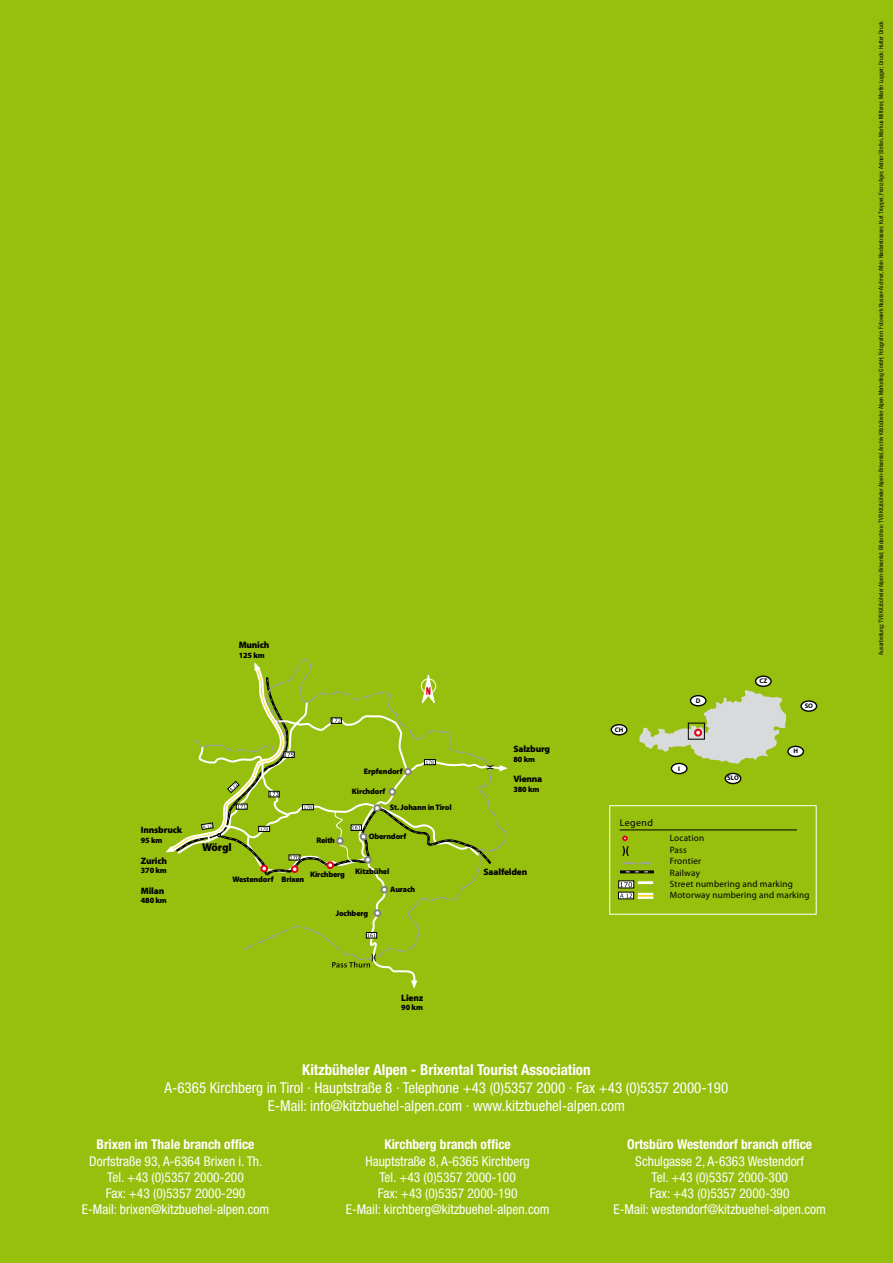
<style>
.page{position:relative;width:893px;height:1263px;background:#97bf0d}
.page>*{position:absolute;margin:0;border:0;box-sizing:border-box;transform-origin:0 0}
.t1{font:condensed 15px/18px "Helvetica Neue LT";color:#fff;text-align:center}
.t2{font:700 condensed 15px "Helvetica Neue LT";color:#fff}
.t3{font:condensed 13.5px/16.2px "Helvetica Neue LT";color:#fff;text-align:center}
.t4{font:700 condensed 13.5px "Helvetica Neue LT";color:#fff}
.t5{font:900 11.1px "Myriad Pro";letter-spacing:-.025em;color:#000}
.t6{font:9.9px "Myriad Pro";letter-spacing:.04em;color:#000}
.t7{font:900 9.3px "Myriad Pro";letter-spacing:-.02em;color:#000}
.t8{font:9.15px/11.4px "Myriad Pro";letter-spacing:.02em;color:#000}
.t9{font:900 7.95px "Myriad Pro";letter-spacing:-.02em;color:#000}
.t10{font:700 6.75px "Myriad Pro";color:#000}
.t11{font:condensed 6px "Helvetica Neue LT";color:#000}
</style>
<div class="page">
<svg style="left:243px;top:659px;width:264px;height:299px"></svg>
<svg style="left:366px;top:932px;width:11px;height:6px"></svg>
<svg style="left:367px;top:933px;width:9px;height:4px"></svg>
<div style="left:381px;top:886px;width:7px;height:7px;border:2px solid #838382;border-radius:50%"></div>
<svg style="left:332px;top:954px;width:44px;height:13px"></svg>
<svg style="left:500px;top:765px;width:8px;height:6px"></svg>
<svg style="left:411px;top:980px;width:6px;height:9px"></svg>
<div style="left:374px;top:909px;width:7px;height:8px;border:2px solid #838382;border-radius:50%"></div>
<svg style="left:166px;top:662px;width:328px;height:217px"></svg>
<div style="left:260px;top:865px;width:8px;height:7px;border:2px solid #e2001a;border-radius:50%"></div>
<div style="left:611px;top:725px;width:16px;height:10px;background:#fff;border-radius:50%"></div>
<div style="left:611px;top:724px;width:16px;height:11px;border:1px solid #000;border-radius:50%"></div>
<svg style="left:671px;top:763px;width:16px;height:10px"></svg>
<div style="left:671px;top:763px;width:17px;height:11px;border:1px solid #000;border-radius:50%"></div>
<svg style="left:756px;top:676px;width:15px;height:10px"></svg>
<div style="left:755px;top:675px;width:17px;height:12px;border:1px solid #000;border-radius:50%"></div>
<div style="left:725px;top:773px;width:16px;height:10px;background:#fff;border-radius:50%"></div>
<div style="left:725px;top:773px;width:16px;height:11px;border:1px solid #000;border-radius:50%"></div>
<svg style="left:801px;top:701px;width:16px;height:10px"></svg>
<div style="left:800px;top:700px;width:17px;height:12px;border:1px solid #000;border-radius:50%"></div>
<div style="left:788px;top:746px;width:15px;height:10px;background:#fff;border-radius:50%"></div>
<div style="left:787px;top:746px;width:17px;height:11px;border:1px solid #000;border-radius:50%"></div>
<svg style="left:639px;top:690px;width:147px;height:74px"></svg>
<div style="left:694px;top:729px;width:8px;height:8px;border:2px solid #e2001a;border-radius:50%"></div>
<svg style="left:620px;top:862px;width:31px;height:2px"></svg>
<div style="left:609px;top:805px;width:207px;height:109px;border:1px solid #fff"></div>
<svg style="left:622px;top:835px;width:7px;height:21px"></svg>
<svg style="left:618px;top:880px;width:16px;height:8px"></svg>
<svg style="left:620px;top:882px;width:12px;height:5px"></svg>
<div style="left:618px;top:892px;width:16px;height:7px;border:1px solid #000"></div>
<svg style="left:620px;top:893px;width:12px;height:5px"></svg>
<hr style="left:638px;top:881px;width:15px;height:3px;background:#fff">
<hr style="left:620px;top:829px;width:177px;height:1px;background:#000">
<svg style="left:638px;top:893px;width:15px;height:6px"></svg>
<svg style="left:620px;top:871px;width:34px;height:2px"></svg>
<p class="t7" style="left:239px;top:639px;width:32px">Munich</p>
<p class="t9" style="left:239px;top:650px;width:28px">125 km</p>
<p class="t7" style="left:141px;top:824px;width:43px">Innsbruck</p>
<p class="t9" style="left:141px;top:835px;width:23px">95 km</p>
<p class="t7" style="left:141px;top:854px;width:28px">Zurich</p>
<p class="t9" style="left:141px;top:865px;width:28px">370 km</p>
<p class="t7" style="left:141px;top:884px;width:25px">Milan</p>
<p class="t9" style="left:141px;top:895px;width:28px">480 km</p>
<p class="t9" style="left:364px;top:766px;width:40px">Erpfendorf</p>
<p class="t9" style="left:352px;top:786px;width:35px">Kirchdorf</p>
<p class="t9" style="left:316px;top:835px;width:20px">Reith</p>
<p class="t9" style="left:310px;top:869px;width:36px">Kirchberg</p>
<p class="t5" style="left:202px;top:839px;width:31px">Wörgl</p>
<p class="t9" style="left:232px;top:874px;width:74px">Westendorf Brixen</p>
<p class="t9" style="left:390px;top:802px;width:63px">St. Johann in Tirol</p>
<p class="t9" style="left:369px;top:831px;width:39px">Oberndorf</p>
<p class="t9" style="left:355px;top:866px;width:36px">Kitzbühel</p>
<p class="t9" style="left:390px;top:884px;width:27px">Aurach</p>
<p class="t9" style="left:336px;top:908px;width:34px">Jochberg</p>
<p class="t7" style="left:401px;top:991px;width:23px">Lienz</p>
<p class="t9" style="left:401px;top:1002px;width:23px">90 km</p>
<p class="t7" style="left:513px;top:743px;width:38px">Salzburg</p>
<p class="t9" style="left:513px;top:753px;width:23px">80 km</p>
<p class="t7" style="left:513px;top:773px;width:30px">Vienna</p>
<p class="t9" style="left:513px;top:784px;width:28px">380 km</p>
<p class="t7" style="left:484px;top:866px;width:45px">Saalfelden</p>
<p class="t10" style="left:615px;top:725px;width:10px">CH</p>
<p class="t6" style="left:620px;top:817px;width:35px">Legend</p>
<p class="t10" style="left:696px;top:696px;width:6px">D</p>
<p class="t10" style="left:678px;top:764px;width:3px">I</p>
<p class="t10" style="left:759px;top:676px;width:9px">CZ</p>
<p class="t10" style="left:727px;top:774px;width:13px">SLO</p>
<p class="t10" style="left:805px;top:701px;width:10px">SO</p>
<p class="t10" style="left:793px;top:747px;width:6px">H</p>
<p class="t8" style="left:670px;top:832px;width:141px">Location<br>Pass<br>Frontier<br>Railway<br>Street numbering and marking<br>Motorway numbering and marking</p>
<p class="t2" style="left:302px;top:1061px;width:290px">Kitzbüheler Alpen - Brixental Tourist Association</p>
<p class="t1" style="left:165px;top:1079px;width:565px">A-6365 Kirchberg in Tirol · Hauptstraße 8 · Telephone +43 (0)5357 2000 · Fax +43 (0)5357 2000-190<br>E-Mail: info@kitzbuehel-alpen.com · www.kitzbuehel-alpen.com</p>
<p class="t4" style="left:97px;top:1136px;width:159px">Brixen im Thale branch office</p>
<p class="t3" style="left:82px;top:1153px;width:189px">Dorfstraße 93, A-6364 Brixen i. Th.<br>Tel. +43 (0)5357 2000-200<br>Fax: +43 (0)5357 2000-290<br>E-Mail: brixen@kitzbuehel-alpen.com</p>
<p class="t4" style="left:384px;top:1136px;width:128px">Kirchberg branch office</p>
<p class="t3" style="left:346px;top:1153px;width:205px">Hauptstraße 8, A-6365 Kirchberg<br>Tel. +43 (0)5357 2000-100<br>Fax: +43 (0)5357 2000-190<br>E-Mail: kirchberg@kitzbuehel-alpen.com</p>
<p class="t4" style="left:627px;top:1136px;width:186px">Ortsbüro Westendorf branch office</p>
<p class="t3" style="left:614px;top:1153px;width:214px">Schulgasse 2, A-6363 Westendorf<br>Tel. +43 (0)5357 2000-300<br>Fax: +43 (0)5357 2000-390<br>E-Mail: westendorf@kitzbuehel-alpen.com</p>
<p class="t11" style="left:878px;top:654px;width:635px;rotate:-90deg">Ausarbeitung: TVB Kitzbüheler Alpen-Brixental; Bildarchive: TVB Kitzbüheler Alpen-Brixental, Archiv Kitzbüheler Alpen Marketing GmbH; Fotografen: Fotowerk Nusser-Aichner, Albin Niederstrasser, Kurt Tropper, Franz Ager, Astner Stefan, Markus Mitterer, Martin Lugger; Druck: Hutter Druck</p>
</div>
